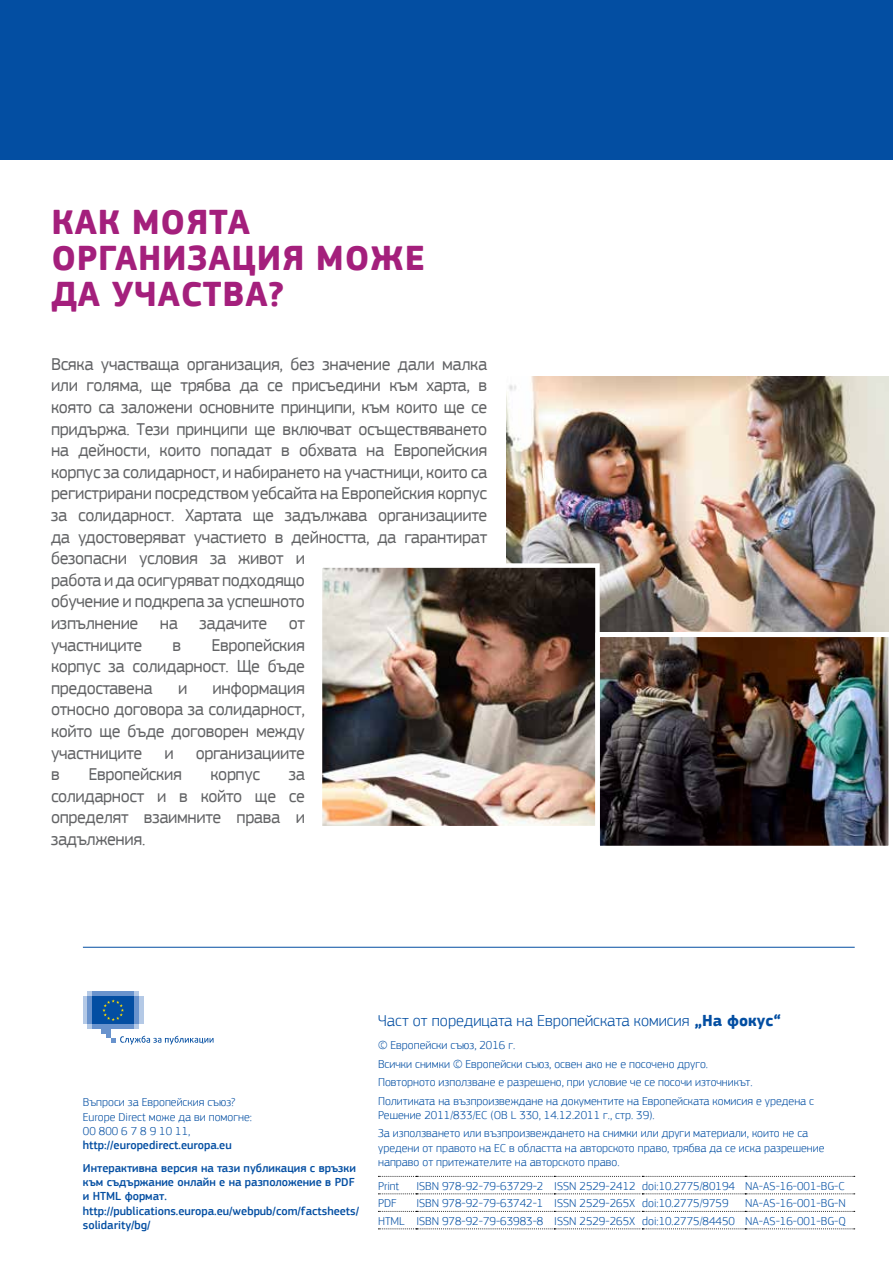
<style>
.page{position:relative;width:893px;height:1263px;background:#fff}
.page>*{position:absolute;margin:0;border:0;box-sizing:border-box;transform-origin:0 0}
.Header-purple-24{font:700 36px/36px "EC Square Sans Pro";letter-spacing:.02em;color:#a41f7c}
.text{font:18px/21.6px "EC Square Sans Pro";letter-spacing:-.02em;color:#636466;text-align:justify}
.identifiers{font:300 16.5px "EC Square Sans Pro";color:#034ea2}
.Blue-light-11{font:300 12px/14.2px "EC Square Sans Pro";color:#034ea2}
.identifiers-2{font:300 12px/14.2px "EC Square Sans Pro";color:#034ea2}
.identifiers-3{font:500 12px/14.2px "EC Square Sans Pro";color:#034ea2}
.s1{font-weight:500}
.s2{font-weight:700}
</style>
<div class="page">
<div style="left:0;top:0;width:893px;height:160px;background:#034ea2"></div>
<svg style="left:378px;top:1176px;width:477px;height:1px"></svg>
<svg style="left:378px;top:1193px;width:477px;height:1px"></svg>
<svg style="left:378px;top:1211px;width:477px;height:1px"></svg>
<svg style="left:378px;top:1228px;width:477px;height:1px"></svg>
<hr style="left:83px;top:947px;width:772px;height:1px;background:#034ea2">
<img style="left:506px;top:376px;width:383px;height:255px">
<img style="left:323px;top:568px;width:272px;height:257px">
<div style="left:318px;top:563px;width:282px;height:267px;border:4px solid #fff"></div>
<img style="left:600px;top:637px;width:288px;height:208px">
<div style="left:595px;top:632px;width:298px;height:218px;border:4px solid #fff"></div>
<div style="left:88px;top:1024px;width:51px;height:5px;background:#b4c9e6"></div>
<div style="left:88px;top:991px;width:51px;height:5px;background:#b4c9e6"></div>
<div style="left:92px;top:991px;width:42px;height:5px;background:#6993cd"></div>
<div style="left:92px;top:1024px;width:42px;height:5px;background:#6993cd"></div>
<div style="left:134px;top:996px;width:5px;height:28px;background:#6993cd"></div>
<hr style="left:139px;top:996px;width:4px;height:28px;background:#b4c9e6">
<hr style="left:88px;top:996px;width:4px;height:28px;background:#6993cd">
<div style="left:83px;top:996px;width:5px;height:28px;background:#b4c9e6"></div>
<div style="left:102px;top:1024px;width:9px;height:9px;background:#6993cd"></div>
<div style="left:106px;top:1024px;width:5px;height:14px;background:#6993cd"></div>
<div style="left:92px;top:996px;width:42px;height:28px;background:#034ea2"></div>
<svg style="left:102px;top:999px;width:22px;height:22px"></svg>
<svg style="left:111px;top:1036px;width:102px;height:8px"></svg>
<p class="Header-purple-24" style="left:51px;top:205px;width:375px">КАК МОЯТА<br>ОРГАНИЗАЦИЯ МОЖЕ<br>ДА УЧАСТВА?</p>
<p class="text" style="left:51px;top:353px;width:438px;text-align:left">Всяка участваща организация, без значение дали малка или голяма, ще трябва да се присъедини към харта, в която са заложени основните принципи, към които ще се придържа. Тези принципи ще включват осъществяването на дейности, които попадат в обхвата на Европейския корпус за солидарност, и набирането на участници, които са регистрирани посредством уебсайта на Европейския корпус за солидарност. Хартата ще задължава организациите да удостоверяват участието в дейността, да гарантират безопасни условия за живот и<br>работа и да осигуряват подходящо<br>обучение и подкрепа за успешното<br>изпълнение на задачите от<br>участниците</p>
<p class="text" style="left:51px;top:634px;width:255px;text-indent:160px">Европейския корпус за солидарност. Ще бъде предоставена</p>
<p class="text" style="left:172px;top:634px;width:10px">в</p>
<p class="text" style="left:51px;top:677px;width:255px;text-indent:162px">информация относно договора за солидарност, който ще бъде договорен между участниците и организациите в</p>
<p class="text" style="left:178px;top:677px;width:11px">и</p>
<p class="text" style="left:88px;top:763px;width:95px">Европейския</p>
<p class="text" style="left:210px;top:763px;width:51px">корпус</p>
<p class="text" style="left:51px;top:763px;width:255px;text-indent:238px">за солидарност и в който ще се определят взаимните права и задължения.</p>
<p class="identifiers-2" style="left:83px;top:1095px;width:171px">Въпроси за Европейския съюз?<br>Europe Direct може да ви помогне:<br>00 800 6 7 8 9 10 11, <span class="s1">http://europedirect.europa.eu</span></p>
<p class="identifiers-3" style="left:83px;top:1161px;width:278px">Интерактивна версия на тази публикация с връзки към съдържание онлайн е на разположение в PDF и HTML формат. http://publications.europa.eu/webpub/com/factsheets/ solidarity/bg/</p>
<p class="identifiers" style="left:378px;top:1011px;width:405px">Част от поредицата на Европейската комисия <span class="s2">„На фокус“</span></p>
<p class="Blue-light-11" style="left:378px;top:1038px;width:139px">© Европейски съюз, 2016 г.</p>
<p class="Blue-light-11" style="left:378px;top:1056px;width:332px">Всички снимки © Европейски съюз, освен ако не е посочено друго.</p>
<p class="Blue-light-11" style="left:378px;top:1075px;width:376px">Повторното използване е разрешено, при условие че се посочи източникът.</p>
<p class="Blue-light-11" style="left:378px;top:1093px;width:438px">Политиката на възпроизвеждане на документите на Европейската комисия е уредена с<br>Решение 2011/833/ЕС (ОВ L 330, 14.12.2011 г., стр. 39).</p>
<p class="Blue-light-11" style="left:378px;top:1126px;width:448px">За използването или възпроизвеждането на снимки или други материали, които не са уредени от правото на ЕС в областта на авторското право, трябва да се иска разрешение направо от притежателите на авторското право.</p>
<p class="identifiers-2" style="left:378px;top:1178px;width:23px">Print</p>
<p class="identifiers-2" style="left:416px;top:1178px;width:129px">ISBN 978-92-79-63729-2</p>
<p class="identifiers-2" style="left:554px;top:1178px;width:83px">ISSN 2529-2412</p>
<p class="identifiers-2" style="left:642px;top:1178px;width:94px">doi:10.2775/80194</p>
<p class="identifiers-2" style="left:745px;top:1178px;width:101px">NA-AS-16-001-BG-C</p>
<p class="identifiers-2" style="left:378px;top:1196px;width:20px">PDF</p>
<p class="identifiers-2" style="left:416px;top:1196px;width:129px">ISBN 978-92-79-63742-1</p>
<p class="identifiers-2" style="left:554px;top:1196px;width:82px">ISSN 2529-265X</p>
<p class="identifiers-2" style="left:642px;top:1196px;width:88px">doi:10.2775/9759</p>
<p class="identifiers-2" style="left:745px;top:1196px;width:102px">NA-AS-16-001-BG-N</p>
<p class="identifiers-2" style="left:378px;top:1213px;width:28px">HTML</p>
<p class="identifiers-2" style="left:416px;top:1213px;width:129px">ISBN 978-92-79-63983-8</p>
<p class="identifiers-2" style="left:554px;top:1213px;width:82px">ISSN 2529-265X</p>
<p class="identifiers-2" style="left:642px;top:1213px;width:94px">doi:10.2775/84450</p>
<p class="identifiers-2" style="left:745px;top:1213px;width:102px">NA-AS-16-001-BG-Q</p>
</div>
